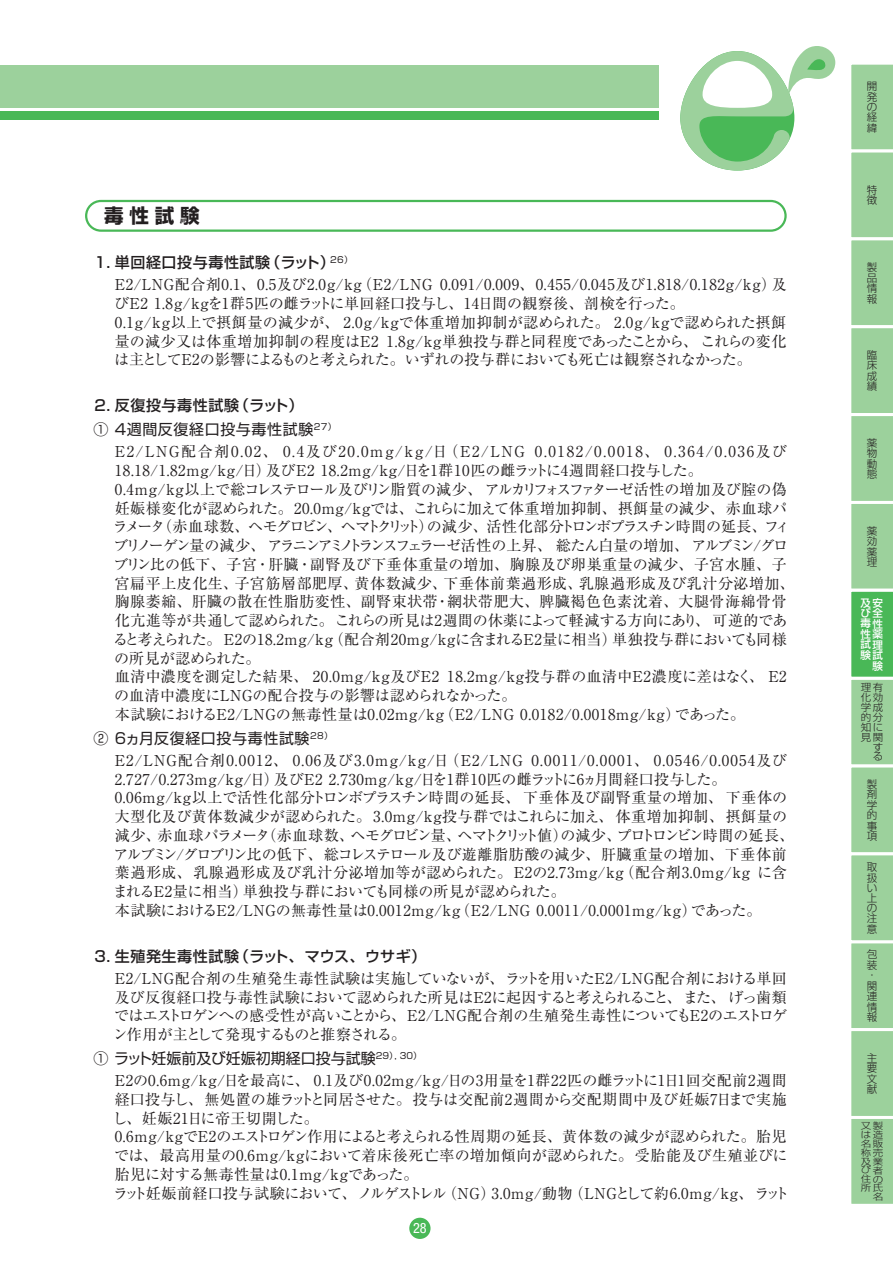
<style>
.page{position:relative;width:893px;height:1263px;background:#fff}
.page>*{position:absolute;margin:0;border:0;box-sizing:border-box;transform-origin:0 0}
.囲み見出し{font:700 19.5px "Shin Go Pro";color:#231f20}
.毒性本文{font:15px/18.8px "Ryumin Pro";letter-spacing:.03em;color:#231f20}
.毒性本文-2{font:15px/18.8px "Ryumin Pro";letter-spacing:.005em;color:#231f20}
.毒性見出し{font:500 15px "Shin Go Pro";letter-spacing:.04em;color:#231f20}
.毒性本文-3{font:15px "Ryumin Pro";letter-spacing:-.015em;color:#231f20}
.毒性小見出し{font:15px "Shin Go Pro";color:#231f20}
.毒性小見出し0{font:15px "Shin Go Pro";letter-spacing:.04em;color:#231f20}
.毒性小見出し-2{font:15px "Shin Go Pro";letter-spacing:.04em;color:#231f20}
.t1{font:condensed 14.25px "Helvetica Neue LT Std";color:#fff}
.t2{font:300 10.5px/10.5px "Shin Go Pr 6 N";color:#231f20;text-align:justify}
.t3{font:500 10.5px/10.5px "Shin Go Pr 6 N";color:#fff;text-align:right}
.t4{font:300 10.05px/9.9px "Shin Go Pr 6 N";color:#231f20;text-align:right;scale:1.05 1}
.t5{font:300 8.85px/8.9px "Shin Go Pr 6 N";color:#231f20;text-align:right;scale:1.18 1}
</style>
<div class="page">
<div style="left:409px;top:1218px;width:22px;height:21px;background:#49b857;border-radius:50%"></div>
<div style="left:0;top:65px;width:659px;height:42px;background:#9cd19c"></div>
<div style="left:0;top:112px;width:659px;height:8px;background:#49b857"></div>
<svg style="left:680px;top:46px;width:155px;height:125px"></svg>
<svg style="left:851px;top:64px;width:42px;height:1140px;background:#9ad19b"></svg>
<div style="left:85px;top:200px;width:702px;height:32px;border:2px solid #49b857;border-radius:15px"></div>
<p class="囲み見出し" style="left:104px;top:200px;width:97px">毒性試験</p>
<p class="毒性見出し" style="left:95px;top:250px;width:260px">1. 単回経口投与毒性試験（ラット）<sup>26）</sup></p>
<p class="毒性本文" style="left:114px;top:274px;width:674px">E2/LNG配合剤0.1、0.5及び2.0g/kg（E2/LNG 0.091/0.009、0.455/0.045及び1.818/0.182g/kg）及びE2 1.8g/kgを1群5匹の雌ラットに単回経口投与し、14日間の観察後、剖検を行った。</p>
<p class="毒性本文" style="left:114px;top:312px;width:674px;text-align:justify">0.1g/kg以上で摂餌量の減少が、 2.0g/kgで体重増加抑制が認められた。 2.0g/kgで認められた摂餌量の減少又は体重増加抑制の程度はE2 1.8g/kg単独投与群と同程度であったことから、これらの変化は主としてE2の影響によるものと考えられた。いずれの投与群においても死亡は観察されなかった。</p>
<p class="毒性見出し" style="left:95px;top:393px;width:210px">2. 反復投与毒性試験（ラット）</p>
<p class="毒性小見出し0" style="left:94px;top:417px;width:245px">① 4週間反復経口投与毒性試験<sup>27）</sup></p>
<p class="毒性本文" style="left:115px;top:441px;width:673px">E2/LNG配合剤0.02、 0.4及び20.0mg/kg/日（E2/LNG 0.0182/0.0018、 0.364/0.036及び<br>18.18/1.82mg/kg/日）及びE2 18.2mg/kg/日を1群10匹の雌ラットに4週間経口投与した。</p>
<p class="毒性本文-2" style="left:113px;top:479px;width:683px">0.4mg/kg以上で総コレステロール及びリン脂質の減少、アルカリフォスファターゼ活性の増加及び腟の偽妊娠様変化が認められた。20.0mg/kgでは、これらに加えて体重増加抑制、摂餌量の減少、赤血球パラメータ（赤血球数、ヘモグロビン、ヘマトクリット）の減少、活性化部分トロンボプラスチン時間の延長、フィブリノーゲン量の減少、アラニンアミノトランスフェラーゼ活性の上昇、総たん白量の増加、アルブミン/グロブリン比の低下、子宮・肝臓・副腎及び下垂体重量の増加、胸腺及び卵巣重量の減少、子宮水腫、子宮扁平上皮化生、子宮筋層部肥厚、黄体数減少、下垂体前葉過形成、乳腺過形成及び乳汁分泌増加、胸腺萎縮、肝臓の散在性脂肪変性、副腎束状帯・網状帯肥大、脾臓褐色色素沈着、大腿骨海綿骨骨化亢進等が共通して認められた。これらの所見は2週間の休薬によって軽減する方向にあり、可逆的であると考えられた。E2の18.2mg/kg（配合剤20mg/kgに含まれるE2量に相当）単独投与群においても同様の所見が認められた。</p>
<p class="毒性本文" style="left:114px;top:666px;width:674px">血清中濃度を測定した結果、 20.0mg/kg及びE2 18.2mg/kg投与群の血清中E2濃度に差はなく、 E2の血清中濃度にLNGの配合投与の影響は認められなかった。</p>
<p class="毒性本文" style="left:115px;top:704px;width:632px">本試験におけるE2/LNGの無毒性量は0.02mg/kg（E2/LNG 0.0182/0.0018mg/kg）であった。</p>
<p class="毒性小見出し-2" style="left:94px;top:726px;width:241px">② 6ヵ月反復経口投与毒性試験<sup>28）</sup></p>
<p class="毒性本文" style="left:115px;top:750px;width:673px">E2/LNG配合剤0.0012、 0.06及び3.0mg/kg/日（E2/LNG 0.0011/0.0001、 0.0546/0.0054及び<br>2.727/0.273mg/kg/日）及びE2 2.730mg/kg/日を1群10匹の雌ラットに6ヵ月間経口投与した。</p>
<p class="毒性本文-2" style="left:113px;top:787px;width:683px">0.06mg/kg以上で活性化部分トロンボプラスチン時間の延長、下垂体及び副腎重量の増加、下垂体の大型化及び黄体数減少が認められた。3.0mg/kg投与群ではこれらに加え、体重増加抑制、摂餌量の減少、赤血球パラメータ（赤血球数、ヘモグロビン量、ヘマトクリット値）の減少、プロトロンビン時間の延長、アルブミン/グロブリン比の低下、総コレステロール及び遊離脂肪酸の減少、肝臓重量の増加、下垂体前葉過形成、乳腺過形成及び乳汁分泌増加等が認められた。E2の2.73mg/kg（配合剤3.0mg/kg に含まれるE2量に相当）単独投与群においても同様の所見が認められた。</p>
<p class="毒性本文" style="left:115px;top:900px;width:648px">本試験におけるE2/LNGの無毒性量は0.0012mg/kg（E2/LNG 0.0011/0.0001mg/kg）であった。</p>
<p class="毒性見出し" style="left:95px;top:944px;width:333px">3. 生殖発生毒性試験（ラット、マウス、ウサギ）</p>
<p class="毒性本文" style="left:113px;top:968px;width:676px;text-align:justify">E2/LNG配合剤の生殖発生毒性試験は実施していないが、ラットを用いたE2/LNG配合剤における単回及び反復経口投与毒性試験において認められた所見はE2に起因すると考えられること、また、げっ歯類ではエストロゲンへの感受性が高いことから、E2/LNG配合剤の生殖発生毒性についてもE2のエストロゲン作用が主として発現するものと推察される。</p>
<p class="毒性小見出し" style="left:94px;top:1046px;width:330px">① ラット妊娠前及び妊娠初期経口投与試験<sup>29）,</sup> <sup>30）</sup></p>
<p class="毒性本文" style="left:112px;top:1070px;width:676px;text-align:justify">E2の0.6mg/kg/日を最高に、 0.1及び0.02mg/kg/日の3用量を1群22匹の雌ラットに1日1回交配前2週間経口投与し、無処置の雄ラットと同居させた。投与は交配前2週間から交配期間中及び妊娠7日まで実施し、妊娠21日に帝王切開した。</p>
<p class="毒性本文" style="left:114px;top:1126px;width:675px;text-align:justify">0.6mg/kgでE2のエストロゲン作用によると考えられる性周期の延長、黄体数の減少が認められた。胎児では、最高用量の0.6mg/kgにおいて着床後死亡率の増加傾向が認められた。受胎能及び生殖並びに胎児に対する無毒性量は0.1mg/kgであった。</p>
<p class="毒性本文-3" style="left:113px;top:1181px;width:678px">ラット妊娠前経口投与試験において、ノルゲストレル（NG）3.0mg/動物（LNGとして約6.0mg/kg、ラット</p>
<p class="t1" style="left:413px;top:1220px;width:15px">28</p>
<p class="t2" style="left:867px;top:80px;width:12px">開発の経緯</p>
<p class="t2" style="left:867px;top:184px;width:12px">特徴</p>
<p class="t2" style="left:867px;top:261px;width:12px">製品情報</p>
<p class="t2" style="left:867px;top:349px;width:12px">臨床成績</p>
<p class="t2" style="left:867px;top:437px;width:12px">薬物動態</p>
<p class="t2" style="left:867px;top:524px;width:12px">薬効薬理</p>
<p class="t3" style="left:861px;top:597px;width:24px">及安び全毒性性薬試理験試験</p>
<p class="t4" style="left:861px;top:682px;width:23px">理有化効学成的分知に見関す<br>る</p>
<p class="t2" style="left:867px;top:777px;width:12px">製剤学的事項</p>
<p class="t2" style="left:867px;top:861px;width:12px">取扱い上の注意</p>
<p class="t2" style="left:867px;top:948px;width:12px;text-align:left">包装・関連情報</p>
<p class="t2" style="left:867px;top:1051px;width:12px">主要文献</p>
<p class="t5" style="left:861px;top:1121px;width:20px">又製は造名販称売及業び者住の所氏名</p>
</div>
